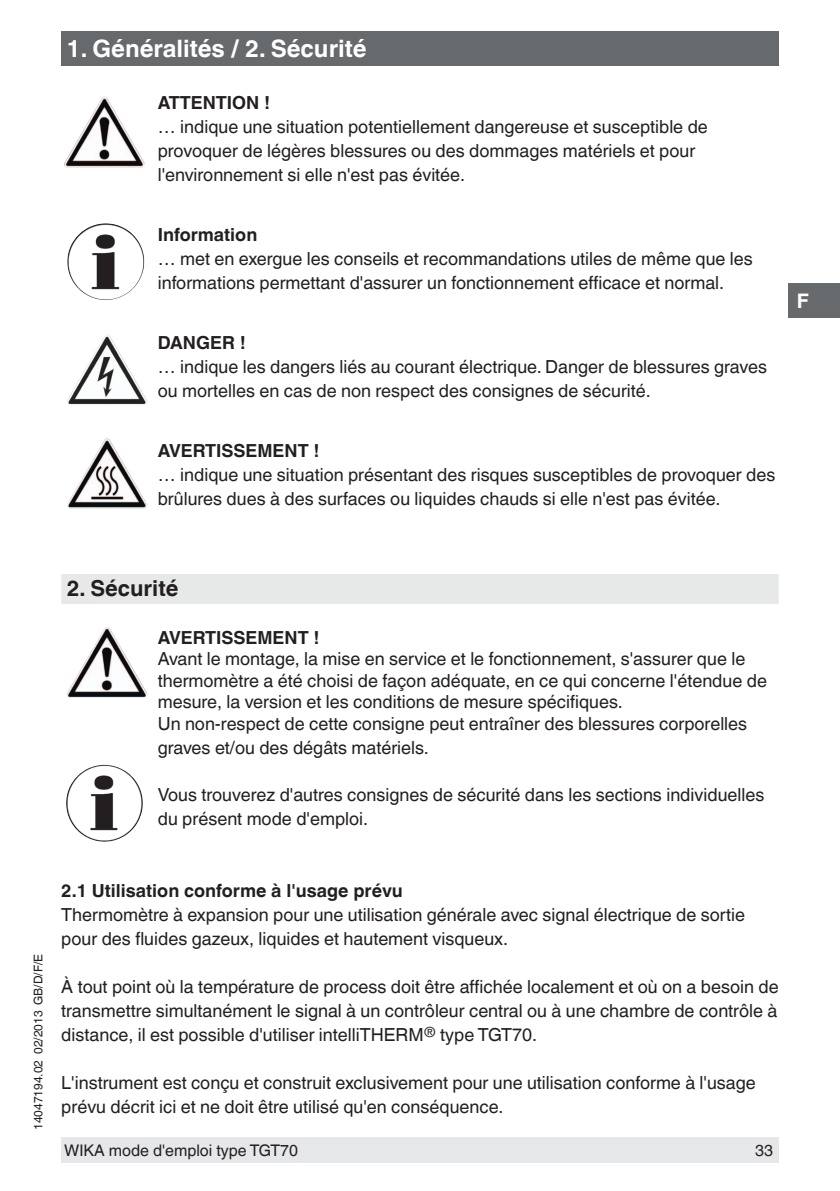
<style>
.page{position:relative;width:840px;height:1191px;background:#fff}
.page>*{position:absolute;margin:0;border:0;box-sizing:border-box;transform-origin:0 0}
.t1{font:700 24px "Helvetica World";color:#fff}
.t2{font:700 22px "Helvetica World";color:#231f20}
.t3{font:700 20px "Helvetica World";color:#fff}
.t4{font:18px/24px "Helvetica World";color:#231f20}
.t5{font:700 18px "Helvetica World";color:#231f20}
.t6{font:16px "Helvetica World";color:#231f20}
.t7{font:12px "Helvetica World";color:#231f20}
</style>
<div class="page">
<div style="left:61px;top:31px;width:717px;height:34px;background:#676a6d"></div>
<div style="left:61px;top:1137px;width:717px;height:25px;background:#e6e7e9"></div>
<div style="left:787px;top:283px;width:52px;height:34px;background:#676a6d"></div>
<div style="left:61px;top:574px;width:717px;height:30px;background:#e6e9e8"></div>
<img style="left:78px;top:97px;width:25px;height:42px">
<img style="left:67px;top:223px;width:71px;height:77px">
<img style="left:81px;top:335px;width:25px;height:42px">
<img style="left:79px;top:439px;width:27px;height:44px">
<img style="left:81px;top:627px;width:25px;height:42px">
<img style="left:66px;top:765px;width:71px;height:76px">
<h1 class="t1" style="left:67px;top:34px;width:301px">1. Généralités / 2. Sécurité</h1>
<p class="t5" style="left:158px;top:93px;width:114px">ATTENTION !</p>
<p class="t4" style="left:158px;top:115px;width:551px">… indique une situation potentiellement dangereuse et susceptible de provoquer de légères blessures ou des dommages matériels et pour l'environnement si elle n'est pas évitée.</p>
<p class="t5" style="left:158px;top:225px;width:101px">Information</p>
<p class="t4" style="left:158px;top:247px;width:596px">… met en exergue les conseils et recommandations utiles de même que les informations permettant d'assurer un fonctionnement efficace et normal.</p>
<p class="t5" style="left:158px;top:333px;width:89px">DANGER !</p>
<p class="t4" style="left:158px;top:355px;width:610px">… indique les dangers liés au courant électrique. Danger de blessures graves ou mortelles en cas de non respect des consignes de sécurité.</p>
<p class="t5" style="left:158px;top:440px;width:163px">AVERTISSEMENT !</p>
<p class="t4" style="left:158px;top:463px;width:618px">… indique une situation présentant des risques susceptibles de provoquer des brûlures dues à des surfaces ou liquides chauds si elle n'est pas évitée.</p>
<p class="t3" style="left:796px;top:289px;width:14px">F</p>
<p class="t2" style="left:67px;top:575px;width:113px">2. Sécurité</p>
<p class="t5" style="left:158px;top:627px;width:163px">AVERTISSEMENT !</p>
<p class="t4" style="left:158px;top:648px;width:610px;line-height:21.6px">Avant le montage, la mise en service et le fonctionnement, s'assurer que le thermomètre a été choisi de façon adéquate, en ce qui concerne l'étendue de mesure, la version et les conditions de mesure spécifiques.<br>Un non-respect de cette consigne peut entraîner des blessures corporelles</p>
<p class="t4" style="left:158px;top:735px;width:272px">graves et/ou des dégâts matériels.</p>
<p class="t4" style="left:158px;top:782px;width:608px">Vous trouverez d'autres consignes de sécurité dans les sections individuelles du présent mode d'emploi.</p>
<p class="t7" style="left:31px;top:1130px;width:178px;rotate:-90deg">14047194.02 02/2013 GB/D/F/E</p>
<p class="t5" style="left:61px;top:880px;width:343px">2.1 Utilisation conforme à l'usage prévu</p>
<p class="t4" style="left:61px;top:902px;width:685px">Thermomètre à expansion pour une utilisation générale avec signal électrique de sortie pour des fluides gazeux, liquides et hautement visqueux.</p>
<p class="t4" style="left:61px;top:974px;width:718px;text-align:justify">À tout point où la température de process doit être affichée localement et où on a besoin de transmettre simultanément le signal à un contrôleur central ou à une chambre de contrôle à distance, il est possible d'utiliser intelliTHERM<sup>®</sup> type TGT70.</p>
<p class="t4" style="left:61px;top:1070px;width:695px">L'instrument est conçu et construit exclusivement pour une utilisation conforme à l'usage prévu décrit ici et ne doit être utilisé qu'en conséquence.</p>
<p class="t6" style="left:64px;top:1140px;width:235px">WIKA mode d'emploi type TGT70</p>
<p class="t6" style="left:754px;top:1140px;width:19px">33</p>
</div>
